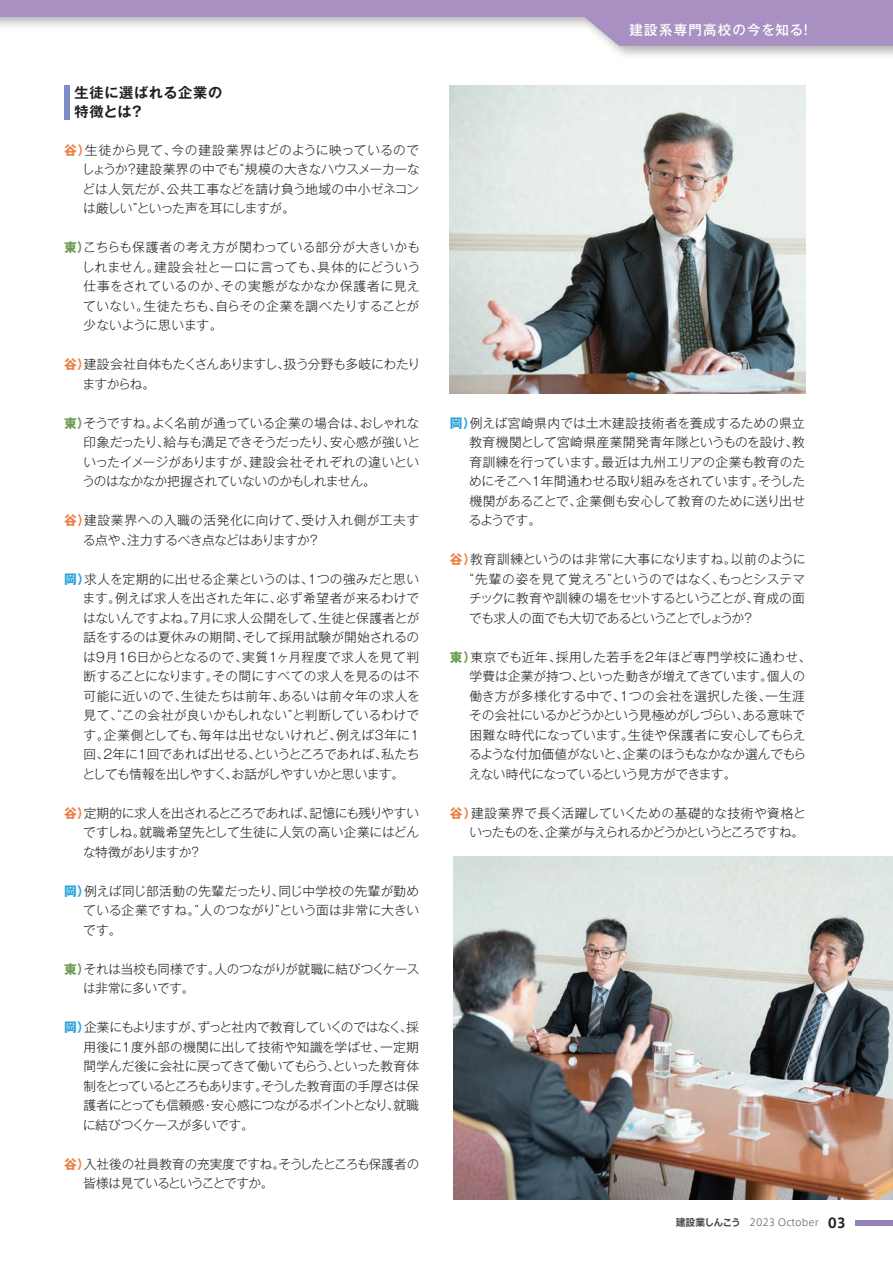
<style>
.page{position:relative;width:893px;height:1263px;background:#fff}
.page>*{position:absolute;margin:0;border:0;box-sizing:border-box;transform-origin:0 0}
.t1{font:700 14.25px/19.5px "Gothic MB101 Pr 6 N De";letter-spacing:.045em;color:#231f20}
.t2{font:500 13.5px "Gothic MB101 Pr 6 N";letter-spacing:.09em;color:#fff}
.t3{font:300 12.75px/19.5px "Gothic MB101 Pr 6 N";letter-spacing:-.02em;color:#231f20;text-align:justify}
.t4{font:300 12.75px/19.5px "Gothic MB101 Pr 6 N";letter-spacing:.015em;color:#231f20}
.t5{font:300 12.75px/19.5px "Gothic MB101 Pr 6 N";letter-spacing:-.05em;color:#231f20}
.t6{font:300 9.75px "Axis Std";color:#4b4c4d}
.s1{font-weight:700;color:#ea8146}
.s2{font-weight:700;color:#699b50}
.s3{font-weight:700;color:#2aa2db}
.s4{font-weight:700}
.s5{font-weight:700;font-size:13.5px;color:#231f20}
</style>
<div class="page">
<svg style="left:0;top:0;width:893px;height:46px"></svg>
<img style="left:453px;top:856px;width:440px;height:343px">
<img style="left:450px;top:85px;width:355px;height:309px">
<div style="left:64px;top:85px;width:5px;height:34px;background:#7f8dc6"></div>
<div style="left:855px;top:1219px;width:38px;height:6px;background:#9483bd"></div>
<p class="t1" style="left:75px;top:82px;width:149px">生徒に選ばれる企業の特徴とは？</p>
<p class="t3" style="left:82px;top:139px;width:339px;text-indent:-18px"><span class="s1">谷）</span>生徒から見て、今の建設業界はどのように映っているのでしょうか？建設業界の中でも“規模の大きなハウスメーカーなどは人気だが、公共工事などを請け負う地域の中小ゼネコンは厳しい”といった声を耳にしますが。</p>
<p class="t3" style="left:82px;top:237px;width:340px;text-indent:-18px"><span class="s2">東）</span>こちらも保護者の考え方が関わっている部分が大きいかもしれません。建設会社と一口に言っても、具体的にどういう仕事をされているのか、その実態がなかなか保護者に見えていない。生徒たちも、自らその企業を調べたりすることが少ないように思います。</p>
<p class="t5" style="left:83px;top:354px;width:339px;text-indent:-19px"><span class="s1">谷）</span>建設会社自体もたくさんありますし、扱う分野も多岐にわたりますからね。</p>
<p class="t3" style="left:83px;top:412px;width:339px;text-indent:-19px"><span class="s2">東）</span>そうですね。よく名前が通っている企業の場合は、おしゃれな印象だったり、給与も満足できそうだったり、安心感が強いといったイメージがありますが、建設会社それぞれの違いというのはなかなか把握されていないのかもしれません。</p>
<p class="t4" style="left:83px;top:510px;width:338px;text-indent:-19px"><span class="s1">谷）</span>建設業界への入職の活発化に向けて、受け入れ側が工夫する点や、注力するべき点などはありますか？</p>
<p class="t3" style="left:83px;top:568px;width:339px;text-indent:-19px"><span class="s3">岡）</span>求人を定期的に出せる企業というのは、1つの強みだと思います。例えば求人を出された年に、必ず希望者が来るわけではないんですよね。7月に求人公開をして、生徒と保護者とが話をするのは夏休みの期間、そして採用試験が開始されるのは9月16日からとなるので、実質1ヶ月程度で求人を見て判断することになります。その間にすべての求人を見るのは不可能に近いので、生徒たちは前年、あるいは前々年の求人を見て、“この会社が良いかもしれない”と判断しているわけです。企業側としても、毎年は出せないけれど、例えば3年に1回、2年に1回であれば出せる、というところであれば、私たちとしても情報を出しやすく、お話がしやすいかと思います。</p>
<p class="t3" style="left:83px;top:802px;width:338px;text-indent:-19px"><span class="s1">谷）</span>定期的に求人を出されるところであれば、記憶にも残りやすいですしね。就職希望先として生徒に人気の高い企業にはどんな特徴がありますか？</p>
<p class="t3" style="left:83px;top:880px;width:338px;text-indent:-19px"><span class="s3">岡）</span>例えば同じ部活動の先輩だったり、同じ中学校の先輩が勤めている企業ですね。“人のつながり”という面は非常に大きいです。</p>
<p class="t3" style="left:83px;top:958px;width:338px;text-indent:-19px"><span class="s2">東）</span>それは当校も同様です。人のつながりが就職に結びつくケースは非常に多いです。</p>
<p class="t3" style="left:83px;top:1017px;width:338px;text-indent:-19px"><span class="s3">岡）</span>企業にもよりますが、ずっと社内で教育していくのではなく、採用後に1度外部の機関に出して技術や知識を学ばせ、一定期間学んだ後に会社に戻ってきて働いてもらう、といった教育体制をとっているところもあります。そうした教育面の手厚さは保護者にとっても信頼感・安心感につながるポイントとなり、就職に結びつくケースが多いです。</p>
<p class="t3" style="left:84px;top:1153px;width:337px;text-indent:-20px"><span class="s1">谷）</span>入社後の社員教育の充実度ですね。そうしたところも保護者の皆様は見ているということですか。</p>
<p class="t2" style="left:630px;top:19px;width:185px">建設系専門高校の今を知る！</p>
<p class="t3" style="left:469px;top:412px;width:338px;text-indent:-19px"><span class="s3">岡）</span>例えば宮崎県内では土木建設技術者を養成するための県立教育機関として宮崎県産業開発青年隊というものを設け、教育訓練を行っています。最近は九州エリアの企業も教育のためにそこへ1年間通わせる取り組みをされています。そうした機関があることで、企業側も安心して教育のために送り出せるようです。</p>
<p class="t3" style="left:469px;top:549px;width:338px;text-indent:-19px"><span class="s1">谷）</span>教育訓練というのは非常に大事になりますね。以前のように“先輩の姿を見て覚えろ”というのではなく、もっとシステマチックに教育や訓練の場をセットするということが、育成の面でも求人の面でも大切であるということでしょうか？</p>
<p class="t3" style="left:469px;top:646px;width:344px;text-align:left;text-indent:-19px"><span class="s2">東）</span>東京でも近年、採用した若手を２年ほど専門学校に通わせ、学費は企業が持つ、といった動きが増えてきています。個人の働き方が多様化する中で、1つの会社を選択した後、一生涯その会社にいるかどうかという見極めがしづらい、ある意味で困難な時代になっています。生徒や保護者に安心してもらえるような付加価値がないと、企業のほうもなかなか選んでもらえない時代になっているという見方ができます。</p>
<p class="t3" style="left:450px;top:802px;width:358px;text-align:right"><span class="s1">谷）</span>建設業界で長く活躍していくための基礎的な技術や資格といったものを、企業が与えられるかどうかというところですね。</p>
<p class="t6" style="left:676px;top:1215px;width:172px"><span class="s4">建設業しんこう</span> 2023 October <span class="s5">03</span></p>
</div>
